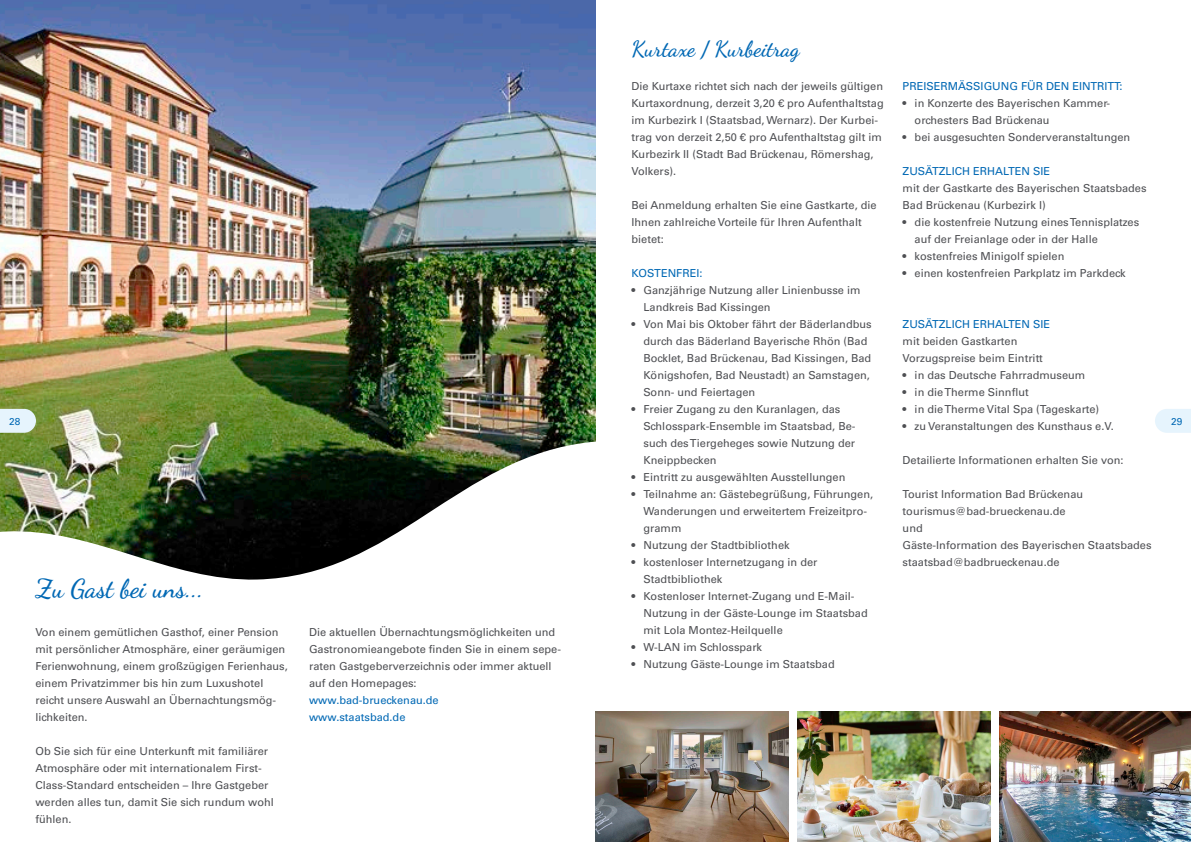
<style>
.page{position:relative;width:1191px;height:842px;background:#fff}
.page>*{position:absolute;margin:0;border:0;box-sizing:border-box;transform-origin:0 0}
.t1{font:600 26px "Dancing Script";color:#0068b4}
.t2{font:600 22px "Dancing Script";color:#0068b4}
.t3{font:11px/17px "Univers LT Std";color:#4e4f53}
.t4{font:11px/17px "Univers LT Std";color:#0068b4}
.t5{font:10px "Univers LT Std";color:#0068b4}
</style>
<div class="page">
<img style="left:0;top:0;width:595px;height:430px">
<img style="left:0;top:430px;width:596px;height:150px">
<img style="left:595px;top:711px;width:193px;height:131px">
<img style="left:999px;top:711px;width:192px;height:131px">
<img style="left:797px;top:711px;width:193px;height:131px">
<svg style="left:0;top:409px;width:36px;height:24px"></svg>
<svg style="left:1155px;top:409px;width:36px;height:24px"></svg>
<h2 class="t2" style="left:631px;top:32px;width:170px">Kurtaxe / Kurbeitrag</h2>
<p class="t4" style="left:902px;top:77px;width:221px">PREISERMÄSSIGUNG FÜR DEN EINTRITT:</p>
<p class="t3" style="left:914px;top:94px;width:197px;text-indent:-12px">• in Konzerte des Bayerischen Kammer&shy;orchesters Bad Brückenau</p>
<p class="t3" style="left:902px;top:128px;width:229px">• bei ausgesuchten Sonderveranstaltungen</p>
<p class="t4" style="left:902px;top:162px;width:149px">ZUSÄTZLICH ERHALTEN SIE</p>
<p class="t3" style="left:902px;top:179px;width:245px">mit der Gastkarte des Bayerischen Staatsbades<br>Bad Brückenau (Kurbezirk I)</p>
<p class="t3" style="left:914px;top:213px;width:226px;text-indent:-12px">• die kostenfreie Nutzung eines Tennisplatzes auf der Freianlage oder in der Halle</p>
<p class="t3" style="left:902px;top:247px;width:163px">• kostenfreies Minigolf spielen</p>
<p class="t3" style="left:902px;top:264px;width:224px">• einen kostenfreien Parkplatz im Parkdeck</p>
<p class="t4" style="left:902px;top:315px;width:149px">ZUSÄTZLICH ERHALTEN SIE</p>
<p class="t3" style="left:902px;top:332px;width:142px">mit beiden Gastkarten<br>Vorzugspreise beim Eintritt</p>
<p class="t3" style="left:902px;top:366px;width:184px">• in das Deutsche Fahrradmuseum</p>
<p class="t3" style="left:902px;top:383px;width:128px">• in die Therme Sinnflut</p>
<p class="t3" style="left:902px;top:400px;width:198px">• in die Therme Vital Spa (Tageskarte)</p>
<p class="t3" style="left:902px;top:417px;width:213px">• zu Veranstaltungen des Kunsthaus e.V.</p>
<p class="t3" style="left:902px;top:451px;width:222px">Detailierte Informationen erhalten Sie von:</p>
<p class="t3" style="left:902px;top:485px;width:250px">Tourist Information Bad Brückenau tourismus@bad-brueckenau.de<br>und<br>Gäste-Information des Bayerischen Staatsbades staatsbad@badbrueckenau.de</p>
<p class="t3" style="left:631px;top:78px;width:254px">Die Kurtaxe richtet sich nach der jeweils gültigen Kurtaxordnung, derzeit 3,20 € pro Aufenthaltstag im Kurbezirk I (Staatsbad, Wernarz). Der Kurbei&shy;trag von derzeit 2,50 € pro Aufenthaltstag gilt im Kurbezirk II (Stadt Bad Brückenau, Römershag, Volkers).</p>
<p class="t3" style="left:631px;top:197px;width:247px">Bei Anmeldung erhalten Sie eine Gastkarte, die<br>Ihnen zahlreiche Vorteile für Ihren Aufenthalt bietet:</p>
<p class="t4" style="left:631px;top:265px;width:73px">KOSTENFREI:</p>
<p class="t3" style="left:643px;top:282px;width:218px;text-indent:-12px">• Ganzjährige Nutzung aller Linienbusse im<br>Landkreis Bad Kissingen</p>
<p class="t3" style="left:643px;top:316px;width:230px;text-indent:-12px">• Von Mai bis Oktober fährt der Bäderlandbus durch das Bäderland Bayerische Rhön (Bad Bocklet, Bad Brückenau, Bad Kissingen, Bad Königshofen, Bad Neustadt) an Samstagen, Sonn- und Feiertagen</p>
<p class="t3" style="left:643px;top:401px;width:213px;text-indent:-12px">• Freier Zugang zu den Kuranlagen, das Schlosspark-Ensemble im Staatsbad, Be&shy;such des Tiergeheges sowie Nutzung der Kneippbecken</p>
<p class="t3" style="left:631px;top:469px;width:215px">• Eintritt zu ausgewählten Ausstellungen</p>
<p class="t3" style="left:643px;top:486px;width:231px;text-indent:-12px">• Teilnahme an: Gästebegrüßung, Führungen,<br>Wanderungen und erweitertem Freizeitpro&shy;gramm</p>
<p class="t3" style="left:631px;top:536px;width:160px">• Nutzung der Stadtbibliothek</p>
<p class="t3" style="left:643px;top:553px;width:175px;text-indent:-12px">• kostenloser Internetzugang in der<br>Stadtbibliothek</p>
<p class="t3" style="left:643px;top:587px;width:226px;text-indent:-12px">• Kostenloser Internet-Zugang und E-Mail-<br>Nutzung in der Gäste-Lounge im Staatsbad mit Lola Montez-Heilquelle</p>
<p class="t3" style="left:631px;top:638px;width:132px">• W-LAN im Schlosspark</p>
<p class="t3" style="left:631px;top:655px;width:205px">• Nutzung Gäste-Lounge im Staatsbad</p>
<p class="t5" style="left:9px;top:416px;width:13px">28</p>
<p class="t5" style="left:1171px;top:416px;width:13px">29</p>
<h1 class="t1" style="left:35px;top:569px;width:170px">Zu Gast bei uns...</h1>
<p class="t3" style="left:309px;top:624px;width:253px">Die aktuellen Übernachtungsmöglichkeiten und Gastronomieangebote finden Sie in einem sepe&shy;raten Gastgeberverzeichnis oder immer aktuell auf den Homepages:</p>
<p class="t4" style="left:309px;top:692px;width:131px">www.bad-brueckenau.de www.staatsbad.de</p>
<p class="t3" style="left:35px;top:624px;width:254px">Von einem gemütlichen Gasthof, einer Pension mit persönlicher Atmosphäre, einer geräumigen Ferienwohnung, einem großzügigen Ferienhaus, einem Privatzimmer bis hin zum Luxushotel reicht unsere Auswahl an Übernachtungsmög&shy;lichkeiten.</p>
<p class="t3" style="left:35px;top:743px;width:240px">Ob Sie sich für eine Unterkunft mit familiärer Atmosphäre oder mit internationalem First-Class-Standard entscheiden – Ihre Gastgeber werden alles tun, damit Sie sich rundum wohl fühlen.</p>
</div>
